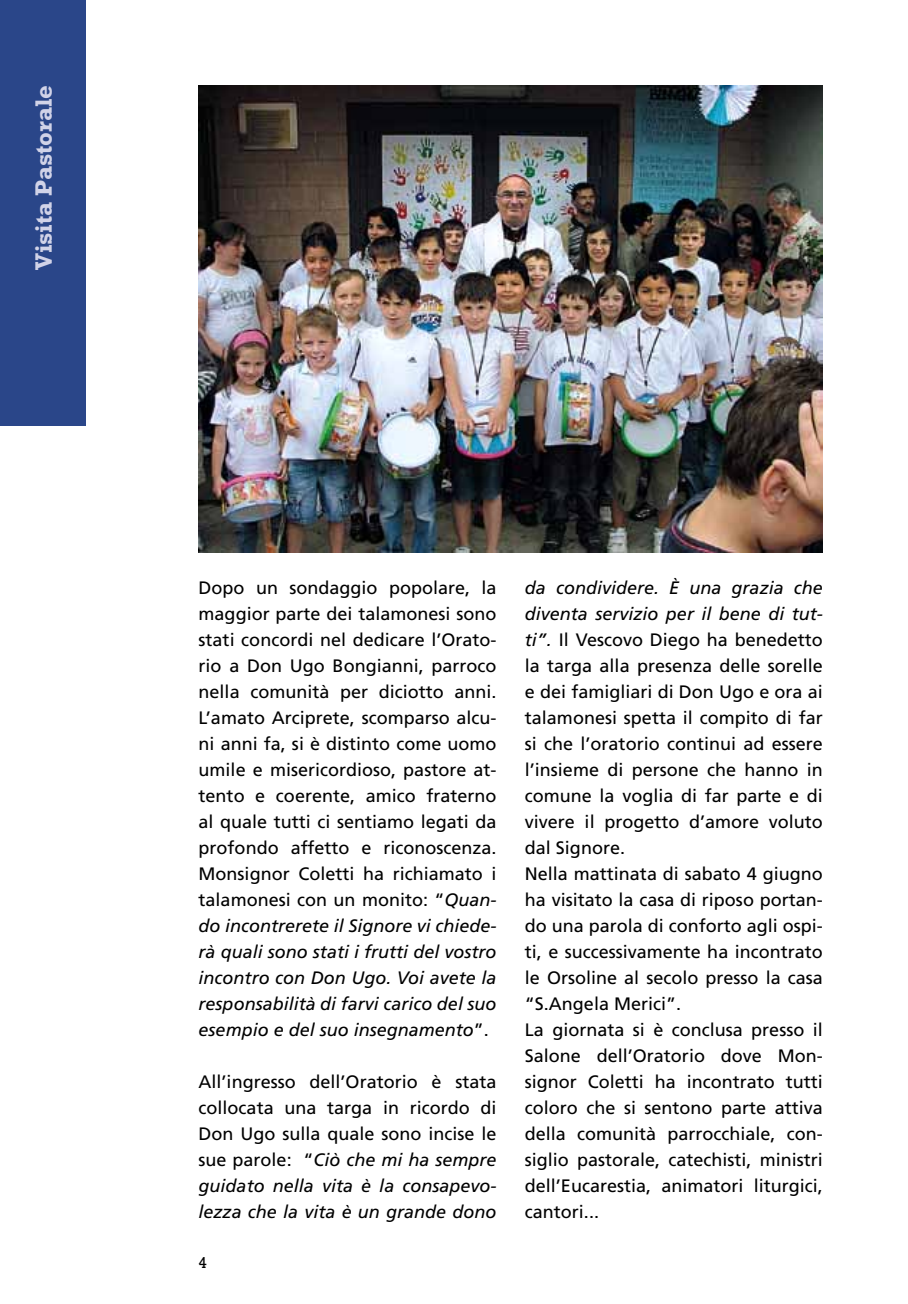
<style>
.page{position:relative;width:908px;height:1304px;background:#fff}
.page>*{position:absolute;margin:0;border:0;box-sizing:border-box;transform-origin:0 0}
.t1{font:700 24px "Rockwell";color:#d1d3e8}
.t2{font:18px/26px "Frutiger";color:#000;text-align:justify}
.t3{font:16px "Rockwell";color:#000}
.s1{font-style:italic}
</style>
<div class="page">
<img style="left:198px;top:85px;width:624px;height:468px">
<div style="left:0;top:0;width:85px;height:425px;background:#2a4689"></div>
<h1 class="t1" style="left:30px;top:270px;width:186px;rotate:-90deg">Visita Pastorale</h1>
<p class="t2" style="left:198px;top:575px;width:299px">Dopo un sondaggio popolare, la maggior parte dei talamonesi sono stati concordi nel dedicare l’Orato&shy;rio a Don Ugo Bongianni, parroco nella comunità per diciotto anni.<br>L’amato Arciprete, scomparso alcu&shy;ni anni fa, si è distinto come uomo umile e misericordioso, pastore at&shy;tento e coerente, amico fraterno al quale tutti ci sentiamo legati da profondo affetto e riconoscenza.<br>Monsignor Coletti ha richiamato i talamonesi con un monito: “<span class="s1">Quan&shy;do incontrerete il Signore vi chiede&shy;rà quali sono stati i frutti del vostro incontro con Don Ugo. Voi avete la responsabilità di farvi carico del suo esempio e del suo insegnamento</span>”.</p>
<p class="t2" style="left:198px;top:1069px;width:299px">All’ingresso dell’Oratorio è stata collocata una targa in ricordo di Don Ugo sulla quale sono incise le sue parole: “<span class="s1">Ciò che mi ha sempre guidato nella vita è la consapevo&shy;lezza che la vita è un grande dono</span></p>
<p class="t3" style="left:198px;top:1253px;width:10px">4</p>
<p class="t2" style="left:524px;top:575px;width:299px;text-align:left"><span class="s1">da condividere. È una grazia che diventa servizio per il bene di tut&shy;ti”.</span> I l Vescovo Diego ha benedetto la targa alla presenza delle sorelle e dei famigliari di Don Ugo e ora ai talamonesi spetta il compito di far si che l’oratorio continui ad essere l’insieme di persone che hanno in comune la voglia di far parte e di vivere il progetto d’amore voluto dal Signore.<br>Nella mattinata di sabato 4 giugno ha visitato la casa di riposo portan&shy;do una parola di conforto agli ospi&shy;ti, e successivamente ha incontrato le Orsoline al secolo presso la casa “S.Angela Merici”.<br>La giornata si è conclusa presso il<br>Salone dell’Oratorio dove Mon&shy;signor Coletti ha incontrato tutti coloro che si sentono parte attiva della comunità parrocchiale, con&shy;siglio pastorale, catechisti, ministri dell’Eucarestia, animatori liturgici, cantori...</p>
</div>
